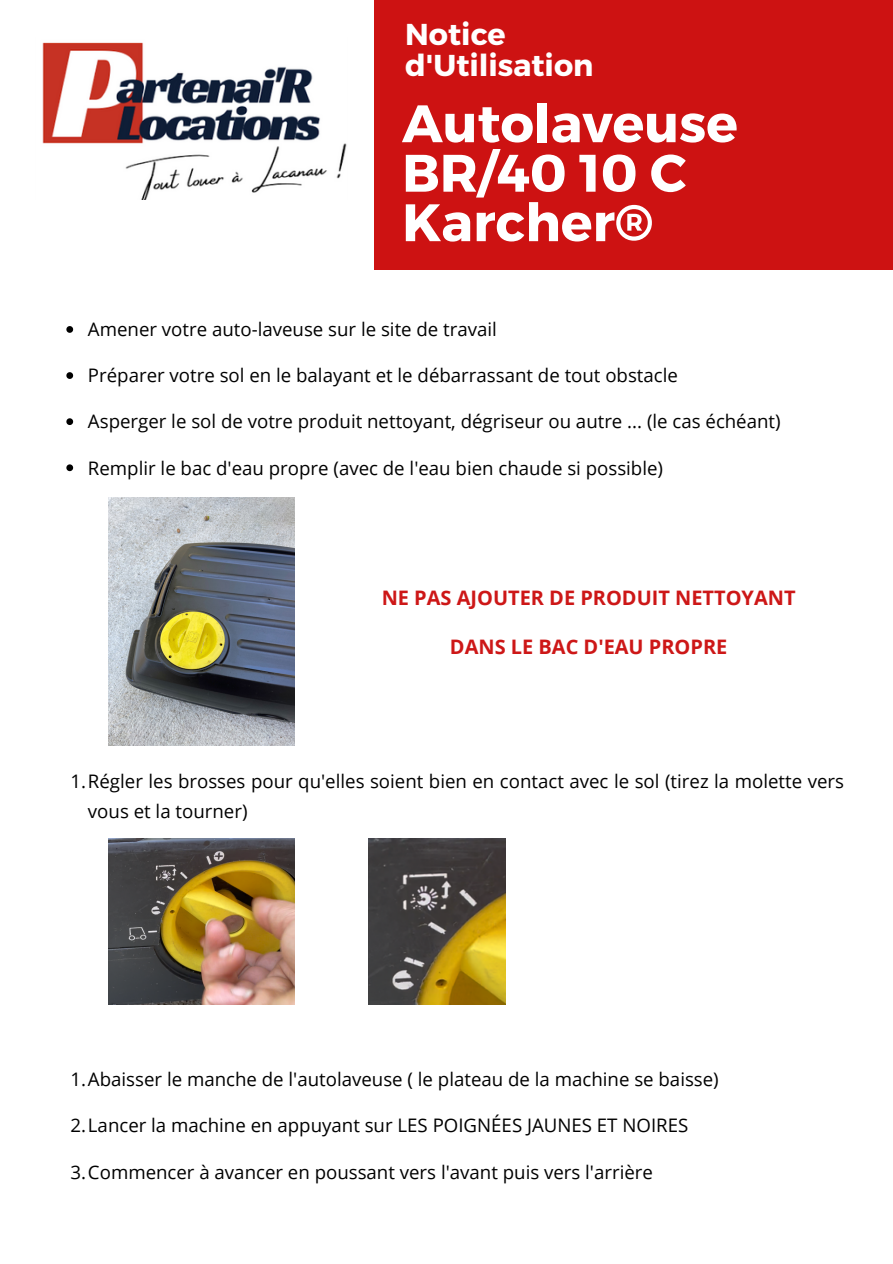
<style>
.page{position:relative;width:893px;height:1264px;background:#fff}
.page>*{position:absolute;margin:0;border:0;box-sizing:border-box;transform-origin:0 0}
.t1{font:700 52.65px/49.5px "Montserrat";color:#fff}
.t2{font:700 30.15px/31.5px "Montserrat";color:#fff}
.t3{font:700 19.95px "Open Sans";color:#cd1717}
.t4{font:18.6px/29.2px "Open Sans";color:#000}
</style>
<div class="page">
<div style="left:374px;top:0;width:518px;height:270px;background:#cd1212"></div>
<img style="left:42px;top:42px;width:305px;height:157px">
<svg style="left:66px;top:326px;width:7px;height:7px"></svg>
<svg style="left:66px;top:372px;width:7px;height:7px"></svg>
<svg style="left:66px;top:418px;width:7px;height:7px"></svg>
<svg style="left:66px;top:464px;width:7px;height:7px"></svg>
<img style="left:108px;top:498px;width:186px;height:247px">
<img style="left:108px;top:838px;width:186px;height:166px">
<img style="left:368px;top:838px;width:137px;height:166px">
<h2 class="t2" style="left:405px;top:17px;width:190px">Notice d'Utilisation</h2>
<h1 class="t1" style="left:402px;top:96px;width:337px">Autolaveuse<br>BR/40 10 C<br>Karcher®</h1>
<p class="t4" style="left:88px;top:314px;width:410px">Amener votre auto-laveuse sur le site de travail</p>
<p class="t4" style="left:88px;top:360px;width:591px">Préparer votre sol en le balayant et le débarrassant de tout obstacle</p>
<p class="t4" style="left:88px;top:406px;width:694px">Asperger le sol de votre produit nettoyant, dégriseur ou autre ... (le cas échéant)</p>
<p class="t4" style="left:88px;top:452px;width:576px">Remplir le bac d'eau propre (avec de l'eau bien chaude si possible)</p>
<p class="t3" style="left:381px;top:583px;width:415px">NE PAS AJOUTER DE PRODUIT NETTOYANT</p>
<p class="t3" style="left:450px;top:633px;width:279px">DANS LE BAC D'EAU PROPRE</p>
<p class="t4" style="left:88px;top:766px;width:757px;text-indent:-17px">1.Régler les brosses pour qu'elles soient bien en contact avec le sol (tirez la molette vers vous et la tourner)</p>
<p class="t4" style="left:70px;top:1064px;width:649px">1.Abaisser le manche de l'autolaveuse ( le plateau de la machine se baisse)</p>
<p class="t4" style="left:70px;top:1110px;width:619px">2.Lancer la machine en appuyant sur LES POIGNÉES JAUNES ET NOIRES</p>
<p class="t4" style="left:70px;top:1156px;width:584px">3.Commencer à avancer en poussant vers l'avant puis vers l'arrière</p>
</div>
